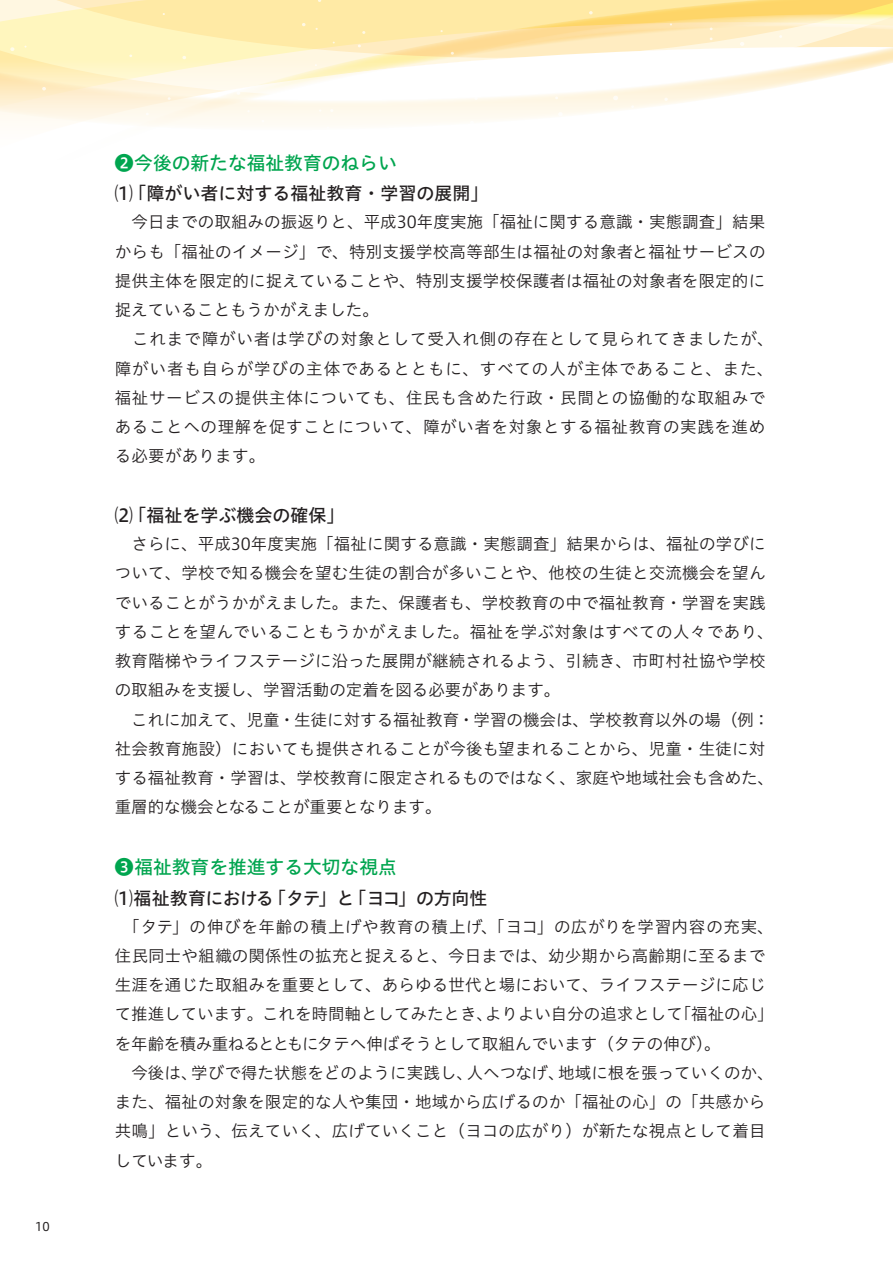
<style>
.page{position:relative;width:893px;height:1263px;background:#fff}
.page>*{position:absolute;margin:0;border:0;box-sizing:border-box;transform-origin:0 0}
.t1{font:18.75px "Hiragino UD Sans Std W5";color:#00a54f}
.t2{font:18px "Hiragino UD Sans Std W5";color:#231f20}
.t3{font:18px "Hiragino UD Sans Std W5";letter-spacing:-.03em;color:#231f20}
.t4{font:16.5px/29.2px "Hiragino UD Sans Std W3";letter-spacing:.01em;color:#231f20}
.t5{font:16.5px/29.2px "Hiragino UD Sans Std W3";letter-spacing:.04em;color:#231f20}
.t6{font:12px "Hiragino UD Sans R Std W4";color:#231f20}
</style>
<div class="page">
<svg style="left:0;top:0;width:893px;height:60px;background:#feedad"></svg>
<svg style="left:10px;top:47px;width:4px;height:4px"></svg>
<svg style="left:302px;top:23px;width:4px;height:3px"></svg>
<svg style="left:436px;top:11px;width:457px;height:49px"></svg>
<svg style="left:182px;top:56px;width:4px;height:3px"></svg>
<svg style="left:0;top:60px;width:893px;height:65px"></svg>
<p class="t6" style="left:35px;top:1217px;width:16px">10</p>
<p class="t1" style="left:115px;top:148px;width:283px">❷今後の新たな福祉教育のねらい</p>
<p class="t2" style="left:115px;top:180px;width:375px">⑴「障がい者に対する福祉教育・学習の展開」</p>
<p class="t4" style="left:115px;top:207px;width:652px;text-align:justify">　今日までの取組みの振返りと、平成30年度実施「福祉に関する意識・実態調査」結果からも「福祉のイメージ」で、特別支援学校高等部生は福祉の対象者と福祉サービスの提供主体を限定的に捉えていることや、特別支援学校保護者は福祉の対象者を限定的に捉えていることもうかがえました。</p>
<p class="t5" style="left:115px;top:324px;width:660px">　これまで障がい者は学びの対象として受入れ側の存在として見られてきましたが、障がい者も自らが学びの主体であるとともに、すべての人が主体であること、また、福祉サービスの提供主体についても、住民も含めた行政・民間との協働的な取組みであることへの理解を促すことについて、障がい者を対象とする福祉教育の実践を進める必要があります。</p>
<p class="t2" style="left:115px;top:502px;width:231px">⑵「福祉を学ぶ機会の確保」</p>
<p class="t4" style="left:115px;top:528px;width:660px">　さらに、平成30年度実施「福祉に関する意識・実態調査」結果からは、福祉の学びについて、学校で知る機会を望む生徒の割合が多いことや、他校の生徒と交流機会を望んでいることがうかがえました。また、保護者も、学校教育の中で福祉教育・学習を実践することを望んでいることもうかがえました。福祉を学ぶ対象はすべての人々であり、教育階梯やライフステージに沿った展開が継続されるよう、引続き、市町村社協や学校の取組みを支援し、学習活動の定着を図る必要があります。</p>
<p class="t4" style="left:115px;top:704px;width:660px">　これに加えて、児童・生徒に対する福祉教育・学習の機会は、学校教育以外の場（例：社会教育施設）においても提供されることが今後も望まれることから、児童・生徒に対する福祉教育・学習は、学校教育に限定されるものではなく、家庭や地域社会も含めた、重層的な機会となることが重要となります。</p>
<p class="t1" style="left:115px;top:852px;width:284px">❸福祉教育を推進する大切な視点</p>
<p class="t3" style="left:115px;top:884px;width:374px">⑴福祉教育における「タテ」と「ヨコ」の方向性</p>
<p class="t4" style="left:115px;top:911px;width:660px">　「タテ」の伸びを年齢の積上げや教育の積上げ、「ヨコ」の広がりを学習内容の充実、住民同士や組織の関係性の拡充と捉えると、今日までは、幼少期から高齢期に至るまで生涯を通じた取組みを重要として、あらゆる世代と場において、ライフステージに応じて推進しています。これを時間軸としてみたとき、よりよい自分の追求として「福祉の心」を年齢を積み重ねるとともにタテへ伸ばそうとして取組んでいます（タテの伸び）。</p>
<p class="t4" style="left:115px;top:1057px;width:660px">　今後は、学びで得た状態をどのように実践し、人へつなげ、地域に根を張っていくのか、また、福祉の対象を限定的な人や集団・地域から広げるのか「福祉の心」の「共感から共鳴」という、伝えていく、広げていくこと（ヨコの広がり）が新たな視点として着目しています。</p>
</div>
